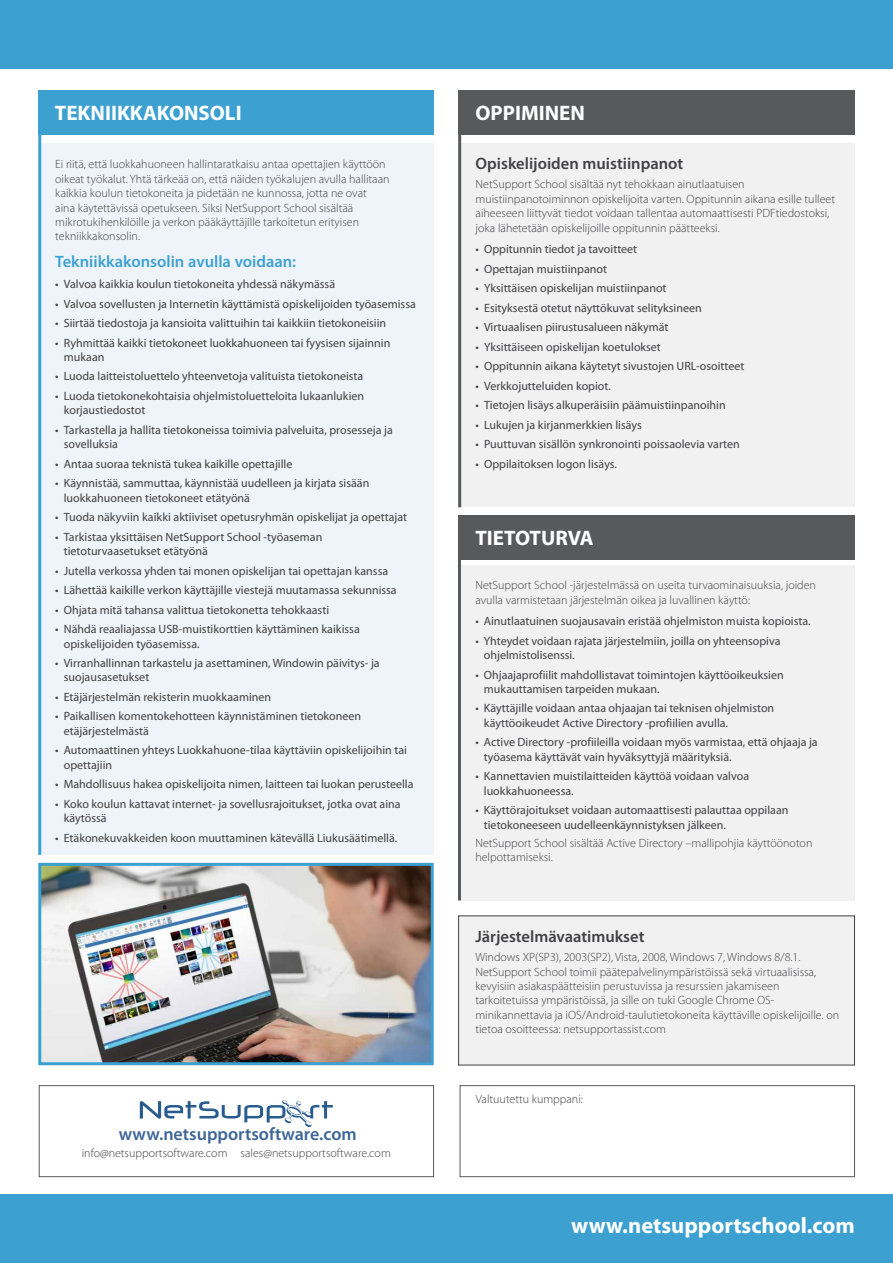
<style>
.page{position:relative;width:893px;height:1263px;background:#fff}
.page>*{position:absolute;margin:0;border:0;box-sizing:border-box;transform-origin:0 0}
.t1{font:700 22.5px "Myriad Pro";color:#fff}
.t2{font:700 21px "Myriad Pro";color:#fff}
.t3{font:600 18px "Myriad Pro";color:#3e6596}
.t4{font:600 16.5px "Myriad Pro";color:#414042}
.t5{font:600 16.5px "Myriad Pro";color:#3ca1d1}
.t6{font:12px/14.4px "Myriad Pro";color:#414042}
.t7{font:300 12px/14.4px "Myriad Pro";color:#414042}
</style>
<div class="page">
<div style="left:458px;top:915px;width:397px;height:150px;background:#f1f1f2"></div>
<div style="left:38px;top:144px;width:395px;height:711px;background:#eff4fa"></div>
<div style="left:459px;top:144px;width:396px;height:363px;background:#f1f1f2"></div>
<div style="left:0;top:1195px;width:893px;height:68px;background:#3ca1d1"></div>
<div style="left:0;top:0;width:893px;height:68px;background:#3ca1d1"></div>
<div style="left:39px;top:1085px;width:395px;height:92px;background:#fff;border:1px solid #58595b"></div>
<svg style="left:140px;top:1100px;width:193px;height:27px"></svg>
<div style="left:460px;top:1085px;width:395px;height:92px;background:#fff;border:1px solid #58595b"></div>
<div style="left:38px;top:91px;width:395px;height:44px;background:#3ca1d1"></div>
<div style="left:459px;top:91px;width:396px;height:44px;background:#58595b"></div>
<hr style="left:458px;top:91px;width:3px;height:416px;background:#58595b">
<div style="left:458px;top:565px;width:396px;height:335px;background:#f1f1f2"></div>
<div style="left:458px;top:516px;width:396px;height:44px;background:#58595b"></div>
<hr style="left:458px;top:516px;width:3px;height:384px;background:#58595b">
<hr style="left:38px;top:91px;width:3px;height:764px;background:#3ca1d1">
<img style="left:42px;top:867px;width:388px;height:194px">
<div style="left:38px;top:863px;width:396px;height:202px;border:3px solid #3ca1d1"></div>
<h2 class="t2" style="left:55px;top:99px;width:188px">TEKNIIKKAKONSOLI</h2>
<p class="t7" style="left:55px;top:157px;width:336px">Ei riitä, että luokkahuoneen hallintaratkaisu antaa opettajien käyttöön oikeat työkalut. Yhtä tärkeää on, että näiden työkalujen avulla hallitaan kaikkia koulun tietokoneita ja pidetään ne kunnossa, jotta ne ovat aina käytettävissä opetukseen. Siksi NetSupport School sisältää mikrotukihenkilöille ja verkon pääkäyttäjille tarkoitetun erityisen tekniikkakonsolin.</p>
<h3 class="t5" style="left:55px;top:251px;width:242px">Tekniikkakonsolin avulla voidaan:</h3>
<p class="t6" style="left:55px;top:277px;width:281px">• Valvoa kaikkia koulun tietokoneita yhdessä näkymässä</p>
<p class="t6" style="left:55px;top:296px;width:362px">• Valvoa sovellusten ja Internetin käyttämistä opiskelijoiden työasemissa</p>
<p class="t6" style="left:55px;top:316px;width:332px">• Siirtää tiedostoja ja kansioita valittuihin tai kaikkiin tietokoneisiin</p>
<p class="t6" style="left:64px;top:335px;width:328px;text-indent:-9px">• Ryhmittää kaikki tietokoneet luokkahuoneen tai fyysisen sijainnin mukaan</p>
<p class="t6" style="left:55px;top:369px;width:310px">• Luoda laitteistoluettelo yhteenvetoja valituista tietokoneista</p>
<p class="t6" style="left:64px;top:389px;width:302px;text-indent:-9px">• Luoda tietokonekohtaisia ohjelmistoluetteloita lukaanlukien korjaustiedostot</p>
<p class="t6" style="left:64px;top:422px;width:331px;text-indent:-9px">• Tarkastella ja hallita tietokoneissa toimivia palveluita, prosesseja ja sovelluksia</p>
<p class="t6" style="left:55px;top:456px;width:239px">• Antaa suoraa teknistä tukea kaikille opettajille</p>
<p class="t6" style="left:64px;top:476px;width:307px;text-indent:-9px">• Käynnistää, sammuttaa, käynnistää uudelleen ja kirjata sisään luokkahuoneen tietokoneet etätyönä</p>
<p class="t6" style="left:55px;top:510px;width:353px">• Tuoda näkyviin kaikki aktiiviset opetusryhmän opiskelijat ja opettajat</p>
<p class="t6" style="left:64px;top:529px;width:260px;text-indent:-9px">• Tarkistaa yksittäisen NetSupport School -työaseman tietoturvaasetukset etätyönä</p>
<p class="t6" style="left:55px;top:563px;width:334px">• Jutella verkossa yhden tai monen opiskelijan tai opettajan kanssa</p>
<p class="t6" style="left:55px;top:583px;width:343px">• Lähettää kaikille verkon käyttäjille viestejä muutamassa sekunnissa</p>
<p class="t6" style="left:55px;top:602px;width:275px">• Ohjata mitä tahansa valittua tietokonetta tehokkaasti</p>
<p class="t6" style="left:64px;top:622px;width:298px;text-indent:-9px">• Nähdä reaaliajassa USB-muistikorttien käyttäminen kaikissa opiskelijoiden työasemissa.</p>
<p class="t6" style="left:64px;top:656px;width:317px;text-indent:-9px">• Virranhallinnan tarkastelu ja asettaminen, Windowin päivitys- ja suojausasetukset</p>
<p class="t6" style="left:55px;top:689px;width:217px">• Etäjärjestelmän rekisterin muokkaaminen</p>
<p class="t6" style="left:64px;top:709px;width:299px;text-indent:-9px">• Paikallisen komentokehotteen käynnistäminen tietokoneen etäjärjestelmästä</p>
<p class="t6" style="left:64px;top:743px;width:345px;text-indent:-9px">• Automaattinen yhteys Luokkahuone-tilaa käyttäviin opiskelijoihin tai opettajiin</p>
<p class="t6" style="left:55px;top:777px;width:360px">• Mahdollisuus hakea opiskelijoita nimen, laitteen tai luokan perusteella</p>
<p class="t6" style="left:64px;top:796px;width:338px;text-indent:-9px">• Koko koulun kattavat internet- ja sovellusrajoitukset, jotka ovat aina käytössä</p>
<p class="t6" style="left:55px;top:830px;width:344px">• Etäkonekuvakkeiden koon muuttaminen kätevällä Liukusäätimellä.</p>
<h3 class="t3" style="left:119px;top:1123px;width:239px">www.netsupportsoftware.com</h3>
<p class="t7" style="left:82px;top:1145px;width:311px">info@netsupportsoftware.com sales@netsupportsoftware.com</p>
<h2 class="t2" style="left:476px;top:99px;width:111px">OPPIMINEN</h2>
<h3 class="t4" style="left:476px;top:153px;width:209px">Opiskelijoiden muistiinpanot</h3>
<p class="t7" style="left:476px;top:177px;width:361px">NetSupport School sisältää nyt tehokkaan ainutlaatuisen muistiinpanotoiminnon opiskelijoita varten. Oppitunnin aikana esille tulleet aiheeseen liittyvät tiedot voidaan tallentaa automaattisesti PDFtiedostoksi, joka lähetetään opiskelijoille oppitunnin päätteeksi.</p>
<p class="t6" style="left:476px;top:242px;width:163px">• Oppitunnin tiedot ja tavoitteet</p>
<p class="t6" style="left:476px;top:261px;width:133px">• Opettajan muistiinpanot</p>
<p class="t6" style="left:476px;top:281px;width:192px">• Yksittäisen opiskelijan muistiinpanot</p>
<p class="t6" style="left:476px;top:300px;width:228px">• Esityksestä otetut näyttökuvat selityksineen</p>
<p class="t6" style="left:476px;top:320px;width:194px">• Virtuaalisen piirustusalueen näkymät</p>
<p class="t6" style="left:476px;top:339px;width:187px">• Yksittäiseen opiskelijan koetulokset</p>
<p class="t6" style="left:476px;top:359px;width:270px">• Oppitunnin aikana käytetyt sivustojen URL-osoitteet</p>
<p class="t6" style="left:476px;top:378px;width:137px">• Verkkojutteluiden kopiot.</p>
<p class="t6" style="left:476px;top:398px;width:252px">• Tietojen lisäys alkuperäisiin päämuistiinpanoihin</p>
<p class="t6" style="left:476px;top:417px;width:168px">• Lukujen ja kirjanmerkkien lisäys</p>
<p class="t6" style="left:476px;top:437px;width:266px">• Puuttuvan sisällön synkronointi poissaolevia varten</p>
<p class="t6" style="left:476px;top:456px;width:143px">• Oppilaitoksen logon lisäys.</p>
<h2 class="t2" style="left:475px;top:524px;width:120px">TIETOTURVA</h2>
<p class="t7" style="left:475px;top:578px;width:342px">NetSupport School -järjestelmässä on useita turvaominaisuuksia, joiden avulla varmistetaan järjestelmän oikea ja luvallinen käyttö:</p>
<p class="t6" style="left:475px;top:614px;width:337px">• Ainutlaatuinen suojausavain eristää ohjelmiston muista kopioista.</p>
<p class="t6" style="left:484px;top:633px;width:298px;text-indent:-9px">• Yhteydet voidaan rajata järjestelmiin, joilla on yhteensopiva ohjelmistolisenssi.</p>
<p class="t6" style="left:484px;top:667px;width:301px;text-indent:-9px">• Ohjaajaprofiilit mahdollistavat toimintojen käyttöoikeuksien mukauttamisen tarpeiden mukaan.</p>
<p class="t6" style="left:484px;top:701px;width:292px;text-indent:-9px">• Käyttäjille voidaan antaa ohjaajan tai teknisen ohjelmiston käyttöoikeudet Active Directory -profiilien avulla.</p>
<p class="t6" style="left:484px;top:735px;width:335px;text-indent:-9px">• Active Directory -profiileilla voidaan myös varmistaa, että ohjaaja ja työasema käyttävät vain hyväksyttyjä määrityksiä.</p>
<p class="t6" style="left:484px;top:769px;width:267px;text-indent:-9px">• Kannettavien muistilaitteiden käyttöä voidaan valvoa luokkahuoneessa.</p>
<p class="t6" style="left:484px;top:803px;width:306px;text-indent:-9px">• Käyttörajoitukset voidaan automaattisesti palauttaa oppilaan tietokoneeseen uudelleenkäynnistyksen jälkeen.</p>
<p class="t7" style="left:475px;top:836px;width:339px">NetSupport School sisältää Active Directory –mallipohjia käyttöönoton helpottamiseksi.</p>
<h3 class="t4" style="left:475px;top:926px;width:171px">Järjestelmävaatimukset</h3>
<p class="t7" style="left:475px;top:950px;width:365px">Windows XP(SP3), 2003(SP2), Vista, 2008, Windows 7, Windows 8/8.1.<br>NetSupport School toimii päätepalvelinympäristöissä sekä virtuaalisissa, kevyisiin asiakaspäätteisiin perustuvissa ja resurssien jakamiseen tarkoitetuissa ympäristöissä, ja sille on tuki Google Chrome OS&shy;minikannettavia ja iOS/Android-taulutietokoneita käyttäville opiskelijoille. on tietoa osoitteessa: netsupportassist.com</p>
<p class="t7" style="left:476px;top:1092px;width:109px">Valtuutettu kumppani:</p>
<h1 class="t1" style="left:571px;top:1211px;width:285px">www.netsupportschool.com</h1>
</div>
